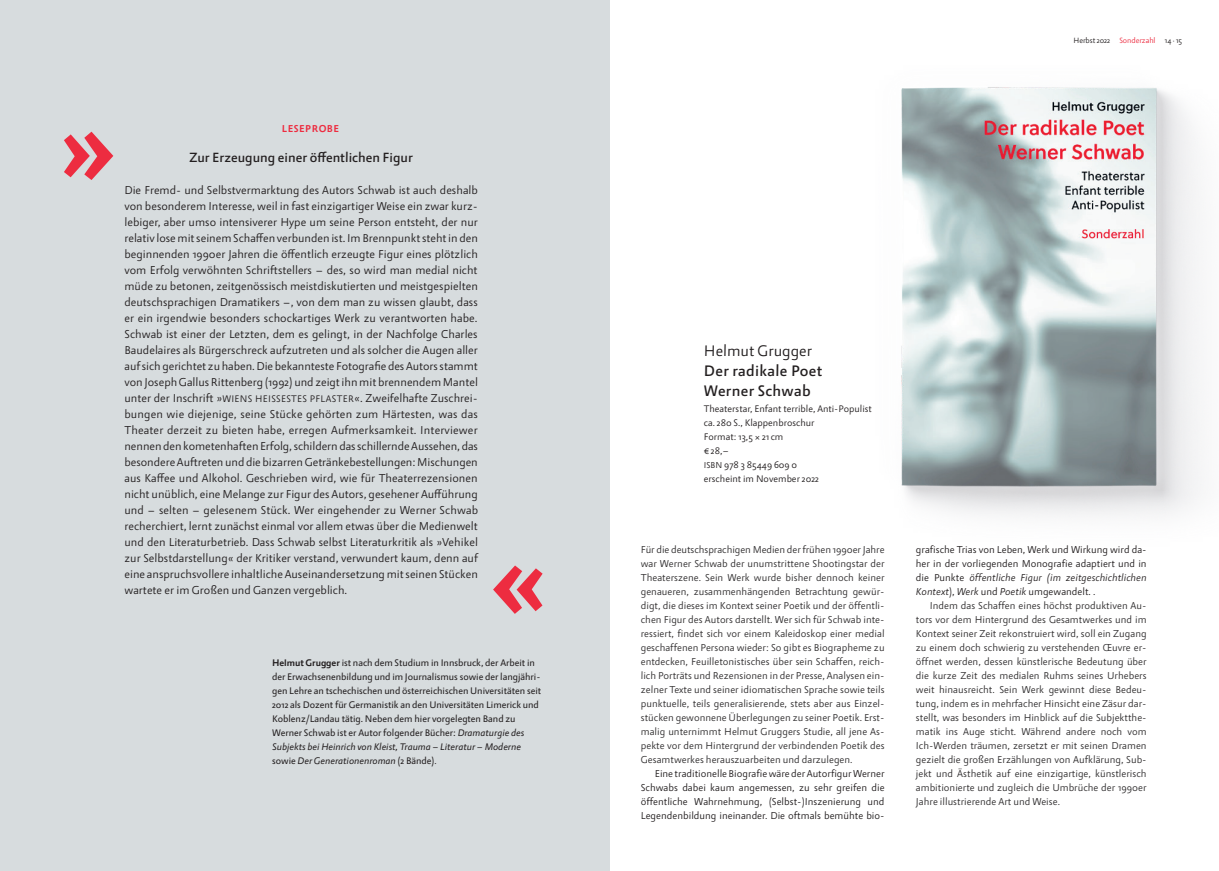
<style>
.page{position:relative;width:1219px;height:871px;background:#fff}
.page>*{position:absolute;margin:0;border:0;box-sizing:border-box;transform-origin:0 0}
.t1{font:600 120px "Graublau Sans";color:#ed2c40}
.t2{font:500 16px/20px "NN Allegra";letter-spacing:.02em;color:#231f20}
.t3{font:16px "NN Allegra";color:#231f20}
.t4{font:500 14px "NN Allegra";color:#231f20}
.t5{font:12px/16px "NN Allegra";color:#231f20;text-align:justify}
.t6{font:10.5px/14px "NN Allegra";color:#312f30;text-align:justify}
.t7{font:10.5px/14px "NN Allegra";color:#231f20;text-align:justify}
.t8{font:600 10.5px "NN Allegra";letter-spacing:.05em;color:#ed2c40}
.t9{font:10px/14px "NN Allegra";letter-spacing:-.005em;color:#231f20}
.t10{font:10px/14px "NN Allegra";color:#231f20}
.t11{font:8px "NN Allegra";letter-spacing:-.01em;color:#231f20}
.s1{font-size:10px}
.s2{font-weight:600}
.s3{font-style:italic}
.s4{font-style:inherit}
.s5{color:#ed2c40}
.s6{font-size:9px}
</style>
<div class="page">
<img style="left:901px;top:87px;width:300px;height:430px">
<div style="left:0;top:0;width:609px;height:870px;background:#d7dcde"></div>
<h1 class="t1" style="left:59px;top:71px;width:60px">»</h1>
<p class="t8" style="left:282px;top:123px;width:59px">LESEPROBE</p>
<p class="t4" style="left:189px;top:149px;width:225px">Zur Erzeugung einer öffentlichen Figur</p>
<p class="t5" style="left:124px;top:182px;width:355px">Die Fremd- und Selbstvermarktung des Autors Schwab ist auch deshalb von besonderem Interesse, weil in fast einzigartiger Weise ein zwar kurz&shy;lebiger, aber umso intensiverer Hype um seine Person entsteht, der nur relativ lose mit seinem Schaffen verbunden ist. Im Brennpunkt steht in den beginnenden 1990er Jahren die öffentlich erzeugte Figur eines plötzlich vom Erfolg verwöhnten Schriftstellers – des, so wird man medial nicht müde zu betonen, zeitgenössisch meistdiskutierten und meistgespielten deutschsprachigen Dramatikers –, von dem man zu wissen glaubt, dass er ein irgendwie besonders schockartiges Werk zu verantworten habe.<br>Schwab ist einer der Letzten, dem es gelingt, in der Nachfolge Charles Baudelaires als Bürgerschreck aufzutreten und als solcher die Augen aller auf sich gerichtet zu haben. Die bekannteste Fotografie des Autors stammt von Joseph Gallus Rittenberg (1992) und zeigt ihn mit brennendem Mantel unter der Inschrift »<span class="s1">WIENS HEISSESTES PFLASTER</span>«. Zweifelhafte Zuschrei&shy;bungen wie diejenige, seine Stücke gehörten zum Härtesten, was das Theater derzeit zu bieten habe, erregen Aufmerksamkeit. Interviewer nennen den kometenhaften Erfolg, schildern das schillernde Aussehen, das besondere Auftreten und die bizarren Getränkebestellungen: Mischungen aus Kaffee und Alkohol. Geschrieben wird, wie für Theaterrezensionen nicht unüblich, eine Melange zur Figur des Autors, gesehener Aufführung und – selten – gelesenem Stück. Wer eingehender zu Werner Schwab recherchiert, lernt zunächst einmal vor allem etwas über die Medienwelt und den Literaturbetrieb. Dass Schwab selbst Literaturkritik als »Vehikel zur Selbstdarstellung« der Kritiker verstand, verwundert kaum, denn auf eine anspruchsvollere inhaltliche Auseinandersetzung mit seinen Stücken wartete er im Großen und Ganzen vergeblich.</p>
<h1 class="t1" style="left:548px;top:674px;width:61px;rotate:-180deg">»</h1>
<p class="t9" style="left:272px;top:656px;width:271px"><span class="s2">Helmut Grugger</span> ist nach dem Studium in Innsbruck, der Arbeit in der Erwachsenenbildung und im Journalismus sowie der langjähri&shy;gen Lehre an tschechischen und österreichischen Universitäten seit 2012 als Dozent für Germanistik an den Universitäten Limerick und Koblenz/Landau tätig. Neben dem hier vorgelegten Band zu Werner Schwab ist er Autor folgender Bücher: <span class="s3">Dramaturgie des Subjekts bei Heinrich von Kleist, Trauma – Literatur – Moderne </span>sowie <span class="s3">Der Generationenroman</span> (2 Bände)<span class="s4">.</span></p>
<p class="t11" style="left:1073px;top:36px;width:110px">Herbst 2022 <span class="s5">Sonderzahl</span> 14 · 15</p>
<h2 class="t3" style="left:704px;top:342px;width:110px">Helmut Grugger</h2>
<h2 class="t2" style="left:704px;top:361px;width:120px">Der radikale Poet<br>Werner Schwab</h2>
<p class="t10" style="left:704px;top:402px;width:169px">Theaterstar, Enfant terrible, Anti-Populist ca. 280 S., Klappenbroschur<br>Format: 13,5 × 21 cm<br>€ 28,–<br><span class="s6">ISBN</span> 978 3 85449 609 0<br>erscheint im November 2022</p>
<p class="t6" style="left:641px;top:542px;width:245px">Für die deutschsprachigen Medien der frühen 1990er Jahre war Werner Schwab der unumstrittene Shootingstar der Theaterszene. Sein Werk wurde bisher dennoch keiner genaueren, zusammenhängenden Betrachtung gewür&shy;digt, die dieses im Kontext seiner Poetik und der öffentli&shy;chen Figur des Autors darstellt. Wer sich für Schwab inte&shy;ressiert, findet sich vor einem Kaleidoskop einer medial geschaffenen Persona wieder: So gibt es Biographeme zu entdecken, Feuilletonistisches über sein Schaffen, reich&shy;lich Porträts und Rezensionen in der Presse, Analysen ein&shy;zelner Texte und seiner idiomatischen Sprache sowie teils punktuelle, teils generalisierende, stets aber aus Einzel&shy;stücken gewonnene Überlegungen zu seiner Poetik. Erst&shy;malig unternimmt Helmut Gruggers Studie, all jene As&shy;pekte vor dem Hintergrund der verbindenden Poetik des Gesamtwerkes herauszuarbeiten und darzulegen.</p>
<p class="t7" style="left:641px;top:766px;width:245px;text-indent:14px">Eine traditionelle Biografie wäre der Autorfigur Werner Schwabs dabei kaum angemessen, zu sehr greifen die öffentliche Wahrnehmung, (Selbst-)Inszenierung und Legendenbildung ineinander. Die oftmals bemühte bio-</p>
<p class="t7" style="left:916px;top:542px;width:232px">grafische Trias von Leben, Werk und Wirkung wird da&shy;her in der vorliegenden Monografie adaptiert und in die Punkte <span class="s3">öffentliche Figur (im zeitgeschichtlichen Kontext</span>), <span class="s3">Werk</span> und <span class="s3">Poetik</span> umgewandelt. .</p>
<p class="t6" style="left:916px;top:598px;width:232px;text-indent:14px">Indem das Schaffen eines höchst produktiven Au&shy;tors vor dem Hintergrund des Gesamtwerkes und im Kontext seiner Zeit rekonstruiert wird, soll ein Zugang zu einem doch schwierig zu verstehenden Œuvre er&shy;öffnet werden, dessen künstlerische Bedeutung über die kurze Zeit des medialen Ruhms seines Urhebers weit hinausreicht. Sein Werk gewinnt diese Bedeu&shy;tung, indem es in mehrfacher Hinsicht eine Zäsur dar&shy;stellt, was besonders im Hinblick auf die Subjektthe&shy;matik ins Auge sticht. Während andere noch vom Ich-Werden träumen, zersetzt er mit seinen Dramen gezielt die großen Erzählungen von Aufklärung, Sub&shy;jekt und Ästhetik auf eine einzigartige, künstlerisch ambitionierte und zugleich die Umbrüche der 1990er Jahre illustrierende Art und Weise.</p>
</div>
